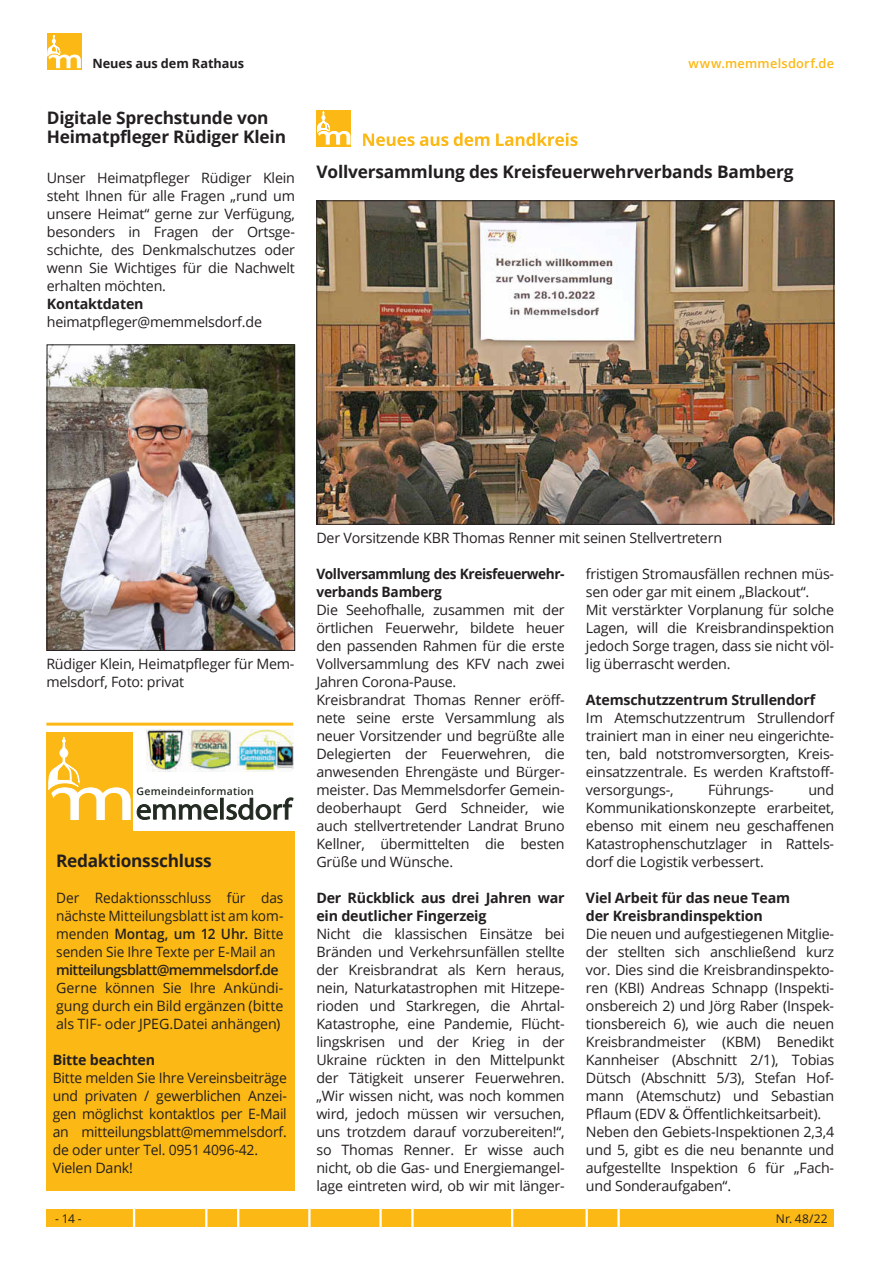
<style>
.page{position:relative;width:881px;height:1263px;background:#fff}
.page>*{position:absolute;margin:0;border:0;box-sizing:border-box;transform-origin:0 0}
.t1{font:700 17.25px/19px "Open Sans";letter-spacing:-.01em;color:#231f20}
.t2{font:14.25px/18px "Open Sans";letter-spacing:-.015em;color:#231f20;text-align:justify}
.t3{font:700 14.25px/18px "Open Sans";letter-spacing:-.015em;color:#231f20}
.t4{font:14.25px/18px "Open Sans";letter-spacing:-.015em;color:#231f20;text-align:justify;scale:.96 1}
.t5{font:700 14.25px/18px "Open Sans";letter-spacing:-.015em;color:#231f20;scale:.96 1}
.t6{font:600 14.25px "Open Sans";letter-spacing:-.045em;color:#231f20}
.t7{font:600 12.75px "Open Sans";letter-spacing:.02em;color:#fcb814}
.t8{font:700 12.75px "Open Sans";color:#231f20}
.t9{font:12px "Open Sans";letter-spacing:.005em;color:#231f20}
.t10{font:600 10.5px "Open Sans";letter-spacing:.025em;color:#222a21}
.s1{font-weight:600}
</style>
<div class="page">
<svg style="left:47px;top:34px;width:34px;height:36px"></svg>
<svg style="left:47px;top:35px;width:33px;height:33px"></svg>
<div style="left:47px;top:1210px;width:786px;height:17px;background:#fcb814"></div>
<svg style="left:133px;top:1210px;width:2px;height:17px"></svg>
<svg style="left:205px;top:1210px;width:2px;height:17px"></svg>
<svg style="left:237px;top:1210px;width:2px;height:17px"></svg>
<svg style="left:308px;top:1210px;width:2px;height:17px"></svg>
<svg style="left:379px;top:1210px;width:2px;height:17px"></svg>
<svg style="left:411px;top:1210px;width:2px;height:17px"></svg>
<svg style="left:511px;top:1210px;width:2px;height:17px"></svg>
<svg style="left:585px;top:1210px;width:2px;height:17px"></svg>
<svg style="left:617px;top:1210px;width:2px;height:17px"></svg>
<img style="left:49px;top:347px;width:244px;height:302px">
<div style="left:47px;top:345px;width:248px;height:306px;border:1px solid #231f20"></div>
<div style="left:46px;top:732px;width:87px;height:100px;background:#fcb814"></div>
<svg style="left:48px;top:738px;width:83px;height:82px"></svg>
<svg style="left:137px;top:804px;width:80px;height:15px"></svg>
<div style="left:220px;top:798px;width:3px;height:21px;border:1px solid #222a21"></div>
<svg style="left:226px;top:798px;width:67px;height:21px"></svg>
<div style="left:46px;top:831px;width:248px;height:360px;background:#fcb814"></div>
<hr style="left:46px;top:723px;width:247px;height:3px;background:#fcb814">
<img style="left:146px;top:729px;width:147px;height:43px">
<svg style="left:363px;top:133px;width:214px;height:13px"></svg>
<svg style="left:316px;top:110px;width:35px;height:37px"></svg>
<svg style="left:317px;top:111px;width:33px;height:33px"></svg>
<img style="left:318px;top:203px;width:513px;height:319px">
<div style="left:316px;top:201px;width:517px;height:323px;border:1px solid #231f20"></div>
<p class="t8" style="left:92px;top:54px;width:153px">Neues aus dem Rathaus</p>
<p class="t1" style="left:47px;top:108px;width:240px">Digitale Sprechstunde von<br>Heimatpfleger Rüdiger Klein</p>
<p class="t2" style="left:47px;top:168px;width:249px">Unser Heimatpfleger Rüdiger Klein steht Ihnen für alle Fragen „rund um unsere Heimat“ gerne zur Verfügung, besonders in Fragen der Ortsge&shy;schichte, des Denkmalschutzes oder wenn Sie Wichtiges für die Nachwelt erhalten möchten.</p>
<p class="t3" style="left:47px;top:294px;width:98px">Kontaktdaten</p>
<p class="t2" style="left:47px;top:312px;width:217px">heimatpfleger@memmelsdorf.de</p>
<p class="t7" style="left:688px;top:55px;width:147px">www.memmelsdorf.de</p>
<p class="t1" style="left:316px;top:162px;width:478px">Vollversammlung des Kreisfeuerwehrverbands Bamberg</p>
<p class="t2" style="left:46px;top:654px;width:249px">Rüdiger Klein, Heimatpfleger für Mem&shy;melsdorf, Foto: privat</p>
<p class="t10" style="left:136px;top:784px;width:119px">Gemeindeinformation</p>
<p class="t1" style="left:56px;top:850px;width:157px">Redaktionsschluss</p>
<p class="t4" style="left:56px;top:888px;width:238px">Der Redaktionsschluss für das nächste Mitteilungsblatt ist am kom&shy;menden <span class="s1">Montag, um 12 Uhr.</span> Bitte senden Sie Ihre Texte per E-Mail an</p>
<p class="t6" style="left:56px;top:960px;width:224px">mitteilungsblatt@memmelsdorf.de</p>
<p class="t2" style="left:56px;top:978px;width:229px">Gerne können Sie Ihre Ankündi&shy;gung durch ein Bild ergänzen (bitte als TIF- oder JPEG.Datei anhängen)</p>
<p class="t3" style="left:53px;top:1050px;width:104px">Bitte beachten</p>
<p class="t2" style="left:53px;top:1068px;width:235px;text-align:left">Bitte melden Sie Ihre Vereinsbeiträge und privaten / gewerblichen Anzei&shy;gen möglichst kontaktlos per E-Mail an mitteilungsblatt@memmelsdorf. de oder unter Tel. 0951 4096-42.<br>Vielen Dank!</p>
<p class="t2" style="left:316px;top:528px;width:407px">Der Vorsitzende KBR Thomas Renner mit seinen Stellvertretern</p>
<p class="t5" style="left:316px;top:564px;width:260px">Vollversammlung des Kreisfeuerwehr&shy;verbands Bamberg</p>
<p class="t2" style="left:316px;top:600px;width:250px;text-align:left">Die Seehofhalle, zusammen mit der örtlichen Feuerwehr, bildete heuer den passenden Rahmen für die erste Vollversammlung des KFV nach zwei Jahren Corona-Pause.<br>Kreisbrandrat Thomas Renner eröff&shy;nete seine erste Versammlung als neuer Vorsitzender und begrüßte alle Delegierten der Feuerwehren, die anwesenden Ehrengäste und Bürger&shy;meister. Das Memmelsdorfer Gemein&shy;deoberhaupt Gerd Schneider, wie auch stellvertretender Landrat Bruno Kellner, übermittelten die besten Grüße und Wünsche.</p>
<p class="t3" style="left:316px;top:888px;width:249px">Der Rückblick aus drei Jahren war ein deutlicher Fingerzeig</p>
<p class="t2" style="left:316px;top:924px;width:250px">Nicht die klassischen Einsätze bei Bränden und Verkehrsunfällen stellte der Kreisbrandrat als Kern heraus, nein, Naturkatastrophen mit Hitzepe&shy;rioden und Starkregen, die Ahrtal-Katastrophe, eine Pandemie, Flücht&shy;lingskrisen und der Krieg in der Ukraine rückten in den Mittelpunkt der Tätigkeit unserer Feuerwehren. „Wir wissen nicht, was noch kommen wird, jedoch müssen wir versuchen, uns trotzdem darauf vorzubereiten!“, so Thomas Renner. Er wisse auch nicht, ob die Gas- und Energiemangel&shy;lage eintreten wird, ob wir mit länger-</p>
<p class="t2" style="left:585px;top:564px;width:250px;text-align:left">fristigen Stromausfällen rechnen müs&shy;sen oder gar mit einem „Blackout“.<br>Mit verstärkter Vorplanung für solche Lagen, will die Kreisbrandinspektion jedoch Sorge tragen, dass sie nicht völ&shy;lig überrascht werden.</p>
<p class="t3" style="left:585px;top:690px;width:231px">Atemschutzzentrum Strullendorf</p>
<p class="t2" style="left:585px;top:708px;width:250px">Im Atemschutzzentrum Strullendorf trainiert man in einer neu eingerichte&shy;ten, bald notstromversorgten, Kreis&shy;einsatzzentrale. Es werden Kraftstoff&shy;versorgungs-,</p>
<p class="t2" style="left:585px;top:780px;width:250px;text-indent:222px">und Kommunikationskonzepte erarbeitet, ebenso mit einem neu geschaffenen Katastrophenschutzlager in Rattels&shy;dorf die Logistik verbessert.</p>
<p class="t3" style="left:585px;top:888px;width:206px">Viel Arbeit für das neue Team der Kreisbrandinspektion</p>
<p class="t2" style="left:585px;top:924px;width:250px;text-align:left">Die neuen und aufgestiegenen Mitglie&shy;der stellten sich anschließend kurz vor. Dies sind die Kreisbrandinspekto&shy;ren (KBI) Andreas Schnapp (Inspekti&shy;onsbereich 2) und Jörg Raber (Inspek&shy;tionsbereich 6), wie auch die neuen Kreisbrandmeister (KBM) Benedikt Kannheiser (Abschnitt 2/1), Tobias Dütsch (Abschnitt 5/3), Stefan Hof&shy;mann (Atemschutz) und Sebastian Pflaum (EDV &amp; Öffentlichkeitsarbeit).<br>Neben den Gebiets-Inspektionen 2,3,4 und 5, gibt es die neu benannte und aufgestellte Inspektion 6 für „Fach&shy;und Sonderaufgaben“.</p>
<p class="t2" style="left:707px;top:780px;width:67px">Führungs-</p>
<p class="t9" style="left:55px;top:1211px;width:28px">- 14 -</p>
<p class="t9" style="left:775px;top:1211px;width:53px">Nr. 48/22</p>
</div>
